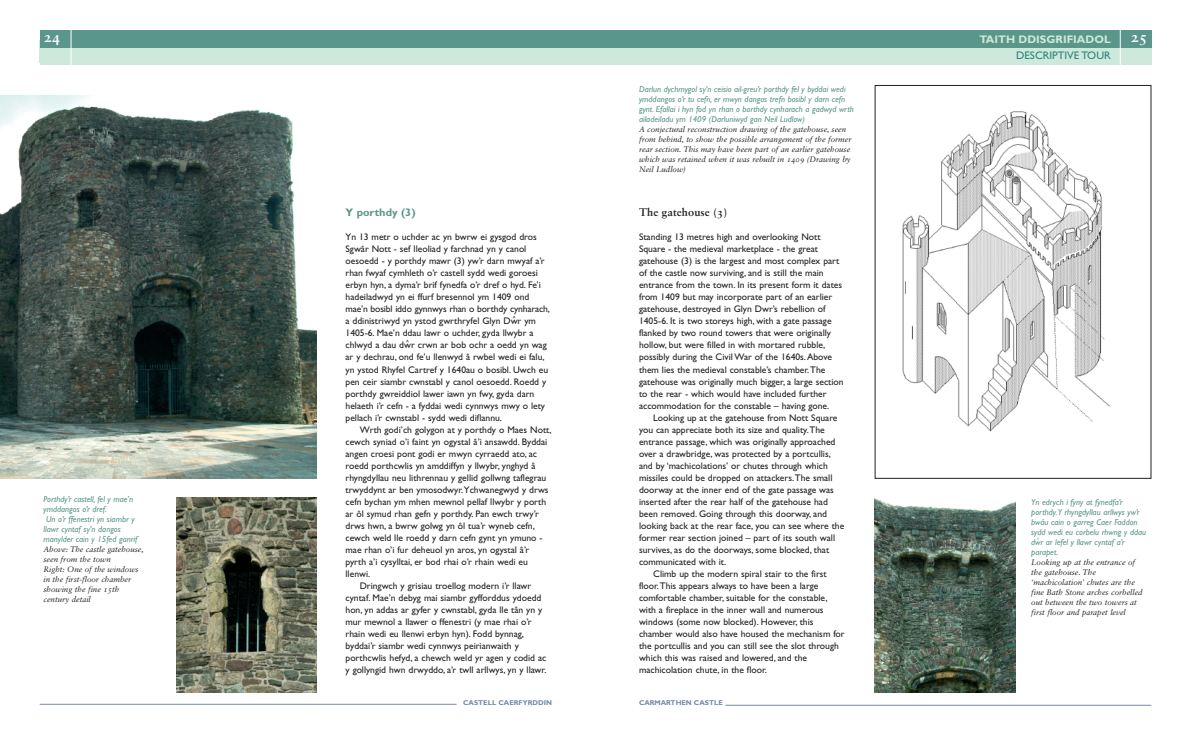
<style>
.page{position:relative;width:1191px;height:738px;background:#fff}
.page>*{position:absolute;margin:0;border:0;box-sizing:border-box;transform-origin:0 0}
.t1{font:15px "Sabon Bold Os F";color:#fff}
.t2{font:700 11px "Gill Sans";color:#cee8dc}
.t3{font:11px "Sabon Bold Os F";letter-spacing:.01em;color:#231f20}
.t4{font:11px "Gill Sans";color:#298676}
.t5{font:700 11px "Gill Sans";color:#5b968a}
.t6{font:9.6px/12px "Gill Sans";color:#231f20}
.t7{font:italic 8.6px/10px "Gill Sans";color:#5b968a}
.t8{font:8px/10px "Sabon Italic Os F";color:#231f20}
.t9{font:700 7px "Gill Sans";color:#728aaa}
.t10{font:6px "Gill Sans";color:#231f20}
.t11{font:italic 5px "Gill Sans";color:#5b968a}
</style>
<div class="page">
<hr style="left:40px;top:703px;width:416px;height:1px;background:#728aaa">
<hr style="left:725px;top:704px;width:426px;height:1px;background:#728aaa">
<img style="left:0;top:95px;width:316px;height:383px">
<img style="left:902px;top:111px;width:208px;height:321px">
<img style="left:176px;top:497px;width:140px;height:195px">
<img style="left:874px;top:498px;width:141px;height:194px">
<div style="left:40px;top:42px;width:1111px;height:22px;background:#cee8dc"></div>
<div style="left:40px;top:30px;width:1111px;height:17px;background:#5b968a"></div>
<hr style="left:1119px;top:28px;width:1px;height:38px;background:#fff">
<hr style="left:71px;top:28px;width:1px;height:38px;background:#fff">
<h1 class="t1" style="left:44px;top:30px;width:18px">24</h1>
<h1 class="t1" style="left:1131px;top:30px;width:18px">25</h1>
<p class="t2" style="left:979px;top:35px;width:133px">TAITH DDISGRIFIADOL</p>
<p class="t4" style="left:1016px;top:51px;width:96px">DESCRIPTIVE TOUR</p>
<p class="t7" style="left:44px;top:494px;width:91px">Porthdy’r castell, fel y mae’n</p>
<p class="t7" style="left:44px;top:504px;width:65px">ymddangos o’r dref.</p>
<p class="t7" style="left:46px;top:514px;width:90px">Un o’r ffenestri yn siambr y</p>
<p class="t7" style="left:44px;top:524px;width:79px">llawr cyntaf sy’n dangos</p>
<p class="t7" style="left:44px;top:534px;width:96px">manylder cain y 15fed ganrif</p>
<p class="t8" style="left:44px;top:544px;width:102px">Above: The castle gatehouse, seen from the town<br>Right: One of the windows in the first-floor chamber showing the fine 15th century detail</p>
<p class="t5" style="left:345px;top:208px;width:72px">Y porthdy (3)</p>
<p class="t6" style="left:345px;top:232px;width:206px">Yn 13 metr o uchder ac yn bwrw ei gysgod dros Sgwâr Nott - sef lleoliad y farchnad yn y canol oesoedd - y porthdy mawr (3) yw’r darn mwyaf a’r rhan fwyaf cymhleth o’r castell sydd wedi goroesi erbyn hyn, a dyma’r brif fynedfa o’r dref o hyd. Fe'i hadeiladwyd yn ei ffurf bresennol ym 1409 ond mae’n bosibl iddo gynnwys rhan o borthdy cynharach, a ddinistriwyd yn ystod gwrthryfel Glyn Dwr ym 1405-6. Mae’n ddau lawr o uchder, gyda llwybr a chlwyd a dau dwr crwn ar bob ochr a oedd yn wag ar y dechrau, ond fe’u llenwyd â rwbel wedi ei falu, yn ystod Rhyfel Cartref y 1640au o bosibl. Uwch eu pen ceir siambr cwnstabl y canol oesoedd. Roedd y porthdy gwreiddiol lawer iawn yn fwy, gyda darn helaeth i’r cefn - a fyddai wedi cynnwys mwy o lety pellach i’r cwnstabl - sydd wedi diflannu.</p>
<p class="t6" style="left:360px;top:424px;width:193px">Wrth godi’ch golygon at y porthdy o Maes Nott,</p>
<p class="t6" style="left:345px;top:436px;width:203px">cewch syniad o’i faint yn ogystal â’i ansawdd. Byddai</p>
<p class="t6" style="left:345px;top:448px;width:193px">angen croesi pont godi er mwyn cyrraedd ato, ac</p>
<p class="t6" style="left:345px;top:460px;width:191px">roedd porthcwlis yn amddiffyn y llwybr, ynghyd â</p>
<p class="t6" style="left:345px;top:472px;width:202px">rhyngdyllau neu lithrennau y gellid gollwng taflegrau</p>
<p class="t6" style="left:345px;top:484px;width:204px">trwyddynt ar ben ymosodwyr.Ychwanegwyd y drws</p>
<p class="t6" style="left:345px;top:496px;width:202px">cefn bychan ym mhen mewnol pellaf llwybr y porth</p>
<p class="t6" style="left:345px;top:508px;width:195px">ar ôl symud rhan gefn y porthdy. Pan ewch trwy’r</p>
<p class="t6" style="left:345px;top:520px;width:191px">drws hwn, a bwrw golwg yn ôl tua’r wyneb cefn,</p>
<p class="t6" style="left:345px;top:532px;width:199px">cewch weld lle roedd y darn cefn gynt yn ymuno -</p>
<p class="t6" style="left:345px;top:544px;width:185px">mae rhan o’i fur deheuol yn aros, yn ogystal â’r</p>
<p class="t6" style="left:345px;top:556px;width:184px">pyrth a’i cysylltai, er bod rhai o’r rhain wedi eu</p>
<p class="t6" style="left:345px;top:568px;width:26px">llenwi.</p>
<p class="t6" style="left:360px;top:580px;width:173px">Dringwch y grisiau troellog modern i’r llawr</p>
<p class="t6" style="left:345px;top:592px;width:197px">cyntaf. Mae’n debyg mai siambr gyfforddus ydoedd</p>
<p class="t6" style="left:345px;top:604px;width:198px">hon, yn addas ar gyfer y cwnstabl, gyda lle tân yn y</p>
<p class="t6" style="left:345px;top:616px;width:187px">mur mewnol a llawer o ffenestri (y mae rhai o’r</p>
<p class="t6" style="left:345px;top:628px;width:180px">rhain wedi eu llenwi erbyn hyn). Fodd bynnag,</p>
<p class="t6" style="left:345px;top:640px;width:175px">byddai’r siambr wedi cynnwys peirianwaith y</p>
<p class="t6" style="left:345px;top:652px;width:202px">porthcwlis hefyd, a chewch weld yr agen y codid ac</p>
<p class="t6" style="left:345px;top:664px;width:202px">y gollyngid hwn drwyddo, a’r twll arllwys, yn y llawr.</p>
<p class="t10" style="left:513px;top:315px;width:4px">^</p>
<p class="t10" style="left:406px;top:339px;width:4px">^</p>
<p class="t7" style="left:639px;top:85px;width:216px">Darlun dychmygol sy’n ceisio ail-greu’r porthdy fel y byddai wedi ymddangos o’r tu cefn, er mwyn dangos trefn bosibl y darn cefn gynt. Efallai i hyn fod yn rhan o borthdy cynharach a gadwyd wrth ailadeiladu ym 1409 (Darluniwyd gan Neil Ludlow)</p>
<p class="t8" style="left:639px;top:125px;width:214px">A conjectural reconstruction drawing of the gatehouse, seen from behind, to show the possible arrangement of the former rear section. This may have been part of an earlier gatehouse which was retained when it was rebuilt in 1409 (Drawing by Neil Ludlow)</p>
<p class="t3" style="left:639px;top:208px;width:90px">The gatehouse (3)</p>
<p class="t6" style="left:639px;top:232px;width:206px">Standing 13 metres high and overlooking Nott Square - the medieval marketplace - the great gatehouse (3) is the largest and most complex part of the castle now surviving, and is still the main entrance from the town. In its present form it dates from 1409 but may incorporate part of an earlier gatehouse, destroyed in Glyn Dwr’s rebellion of 1405-6. It is two storeys high, with a gate passage flanked by two round towers that were originally hollow, but were filled in with mortared rubble, possibly during the Civil War of the 1640s.Above them lies the medieval constable’s chamber.The gatehouse was originally much bigger, a large section to the rear - which would have included further accommodation for the constable – having gone.</p>
<p class="t6" style="left:653px;top:412px;width:186px">Looking up at the gatehouse from Nott Square</p>
<p class="t6" style="left:639px;top:424px;width:187px">you can appreciate both its size and quality.The</p>
<p class="t6" style="left:639px;top:436px;width:198px">entrance passage, which was originally approached</p>
<p class="t6" style="left:639px;top:448px;width:193px">over a drawbridge, was protected by a portcullis,</p>
<p class="t6" style="left:639px;top:460px;width:190px">and by ‘machicolations’ or chutes through which</p>
<p class="t6" style="left:639px;top:472px;width:195px">missiles could be dropped on attackers.The small</p>
<p class="t6" style="left:639px;top:484px;width:196px">doorway at the inner end of the gate passage was</p>
<p class="t6" style="left:639px;top:496px;width:190px">inserted after the rear half of the gatehouse had</p>
<p class="t6" style="left:639px;top:508px;width:189px">been removed. Going through this doorway, and</p>
<p class="t6" style="left:639px;top:520px;width:207px">looking back at the rear face, you can see where the</p>
<p class="t6" style="left:639px;top:532px;width:198px">former rear section joined – part of its south wall</p>
<p class="t6" style="left:639px;top:544px;width:192px">survives, as do the doorways, some blocked, that</p>
<p class="t6" style="left:639px;top:556px;width:89px">communicated with it.</p>
<p class="t6" style="left:653px;top:568px;width:175px">Climb up the modern spiral stair to the first</p>
<p class="t6" style="left:639px;top:580px;width:181px">floor.This appears always to have been a large</p>
<p class="t6" style="left:639px;top:592px;width:190px">comfortable chamber, suitable for the constable,</p>
<p class="t6" style="left:639px;top:604px;width:186px">with a fireplace in the inner wall and numerous</p>
<p class="t6" style="left:639px;top:616px;width:176px">windows (some now blocked). However, this</p>
<p class="t6" style="left:639px;top:628px;width:207px">chamber would also have housed the mechanism for</p>
<p class="t6" style="left:639px;top:640px;width:201px">the portcullis and you can still see the slot through</p>
<p class="t6" style="left:639px;top:652px;width:170px">which this was raised and lowered, and the</p>
<p class="t6" style="left:639px;top:664px;width:129px">machicolation chute, in the floor.</p>
<p class="t9" style="left:463px;top:699px;width:90px">CASTELL CAERFYRDDIN</p>
<p class="t9" style="left:639px;top:699px;width:85px">CARMARTHEN CASTLE</p>
<p class="t7" style="left:1031px;top:497px;width:116px">Yn edrych i fyny at fynedfa’r porthdy.Y rhyngdyllau arllwys yw’r bwâu cain o garreg Caer Faddon sydd wedi eu corbelu rhwng y ddau dwr ar lefel y llawr cyntaf a’r parapet.</p>
<p class="t8" style="left:1031px;top:557px;width:113px">Looking up at the entrance of the gatehouse. The ‘machicolation’ chutes are the fine Bath Stone arches corbelled out between the two towers at first floor and parapet level</p>
<p class="t11" style="left:1036px;top:537px;width:4px">^</p>
</div>
